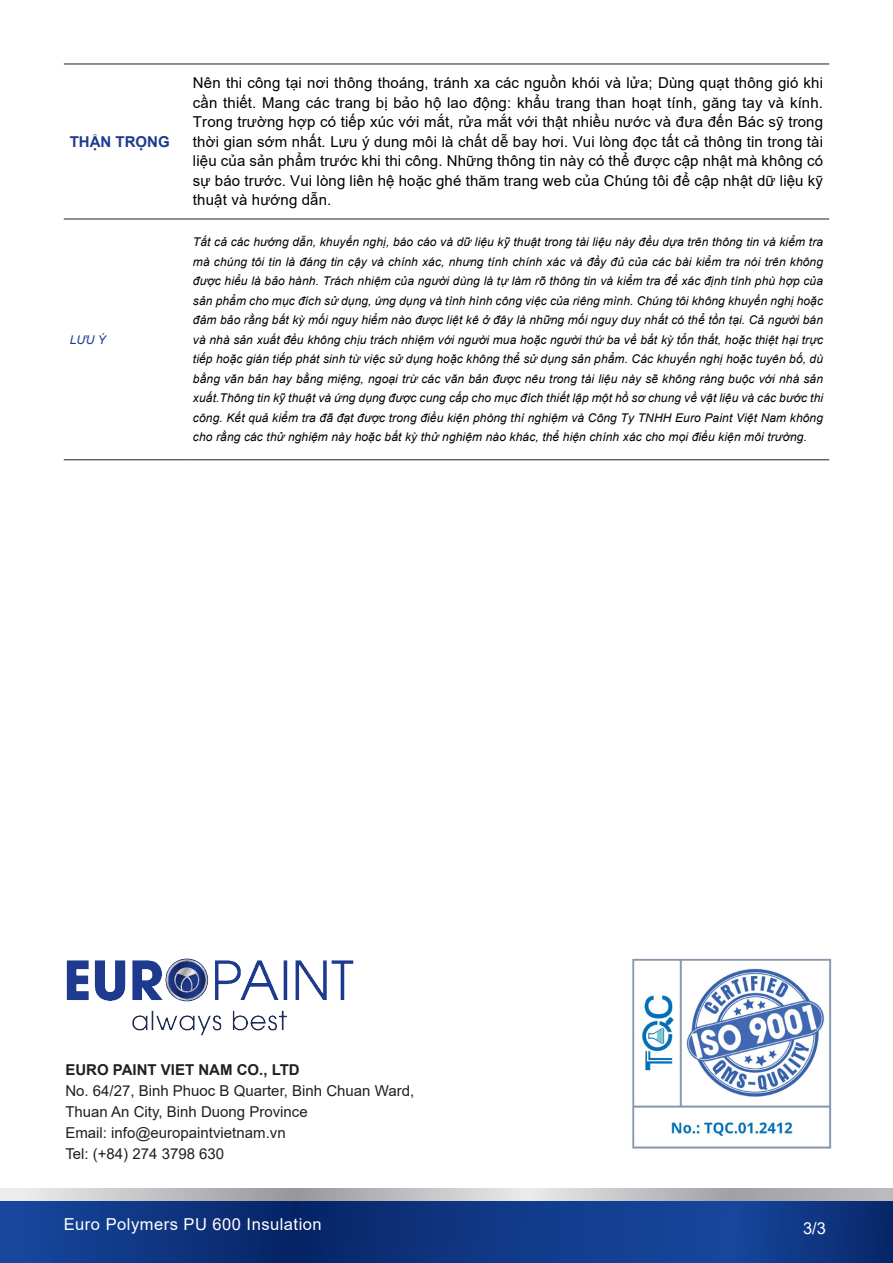
<style>
.page{position:relative;width:893px;height:1263px;background:#fff}
.page>*{position:absolute;margin:0;border:0;box-sizing:border-box;transform-origin:0 0}
.t1{font:16.5px "Arial";letter-spacing:.03em;color:#fff}
.t2{font:15px/19.5px "Arial";letter-spacing:.01em;color:#000;text-align:justify}
.t3{font:15px "Arial";color:#231f20}
.t4{font:700 15px "Arial";color:#231f20}
.t5{font:700 15px "Arial";color:#1d3a8f}
.t6{font:italic 12px/19.5px "Arial";letter-spacing:.01em;color:#000;text-align:justify}
.t7{font:italic 12px "Arial";color:#1d3a8f}
</style>
<div class="page">
<svg style="left:0;top:1200px;width:893px;height:63px;background:#123985"></svg>
<svg style="left:0;top:1188px;width:893px;height:12px;background:#bebfc2"></svg>
<hr style="left:64px;top:64px;width:123px;height:1px;background:#231f20">
<hr style="left:187px;top:64px;width:642px;height:1px;background:#231f20">
<hr style="left:64px;top:219px;width:123px;height:1px;background:#231f20">
<hr style="left:187px;top:219px;width:642px;height:1px;background:#231f20">
<hr style="left:64px;top:459px;width:123px;height:1px;background:#231f20">
<hr style="left:187px;top:459px;width:642px;height:1px;background:#231f20">
<img style="left:66px;top:958px;width:287px;height:78px">
<img style="left:632px;top:958px;width:200px;height:191px">
<p class="t5" style="left:70px;top:131px;width:101px">THẬN TRỌNG</p>
<p class="t7" style="left:70px;top:332px;width:38px">LƯU Ý</p>
<p class="t2" style="left:193px;top:73px;width:632px">Nên thi công tại nơi thông thoáng, tránh xa các nguồn khói và lửa; Dùng quạt thông gió khi cần thiết. Mang các trang bị bảo hộ lao động: khẩu trang than hoạt tính, găng tay và kính.<br>Trong trường hợp có tiếp xúc với mắt, rửa mắt với thật nhiều nước và đưa đến Bác sỹ trong thời gian sớm nhất. Lưu ý dung môi là chất dễ bay hơi. Vui lòng đọc tất cả thông tin trong tài liệu của sản phẩm trước khi thi công. Những thông tin này có thể được cập nhật mà không có sự báo trước. Vui lòng liên hệ hoặc ghé thăm trang web của Chúng tôi để cập nhật dữ liệu kỹ thuật và hướng dẫn.</p>
<p class="t6" style="left:193px;top:232px;width:632px">Tất cả các hướng dẫn, khuyến nghị, báo cáo và dữ liệu kỹ thuật trong tài liệu này đều dựa trên thông tin và kiểm tra mà chúng tôi tin là đáng tin cậy và chính xác, nhưng tính chính xác và đầy đủ của các bài kiểm tra nói trên không được hiểu là bảo hành. Trách nhiệm của người dùng là tự làm rõ thông tin và kiểm tra để xác định tính phù hợp của sản phẩm cho mục đích sử dụng, ứng dụng và tình hình công việc của riêng mình. Chúng tôi không khuyến nghị hoặc đảm bảo rằng bất kỳ mối nguy hiểm nào được liệt kê ở đây là những mối nguy duy nhất có thể tồn tại. Cả người bán và nhà sản xuất đều không chịu trách nhiệm với người mua hoặc người thứ ba về bất kỳ tổn thất, hoặc thiệt hại trực tiếp hoặc gián tiếp phát sinh từ việc sử dụng hoặc không thể sử dụng sản phẩm. Các khuyến nghị hoặc tuyên bố, dù bằng văn bản hay bằng miệng, ngoại trừ các văn bản được nêu trong tài liệu này sẽ không ràng buộc với nhà sản xuất.Thông tin kỹ thuật và ứng dụng được cung cấp cho mục đích thiết lập một hồ sơ chung về vật liệu và các bước thi công. Kết quả kiểm tra đã đạt được trong điều kiện phòng thí nghiệm và Công Ty TNHH Euro Paint Việt Nam không cho rằng các thử nghiệm này hoặc bất kỳ thử nghiệm nào khác, thể hiện chính xác cho mọi điều kiện môi trường.</p>
<p class="t4" style="left:65px;top:1059px;width:236px">EURO PAINT VIET NAM CO., LTD</p>
<p class="t3" style="left:65px;top:1080px;width:350px">No. 64/27, Binh Phuoc B Quarter, Binh Chuan Ward,</p>
<p class="t3" style="left:65px;top:1101px;width:244px">Thuan An City, Binh Duong Province</p>
<p class="t3" style="left:65px;top:1122px;width:222px">Email: info@europaintvietnam.vn</p>
<p class="t3" style="left:65px;top:1143px;width:160px">Tel: (+84) 274 3798 630</p>
<h1 class="t1" style="left:64px;top:1213px;width:259px">Euro Polymers PU 600 Insulation</h1>
<p class="t1" style="left:803px;top:1216px;width:24px">3/3</p>
</div>
